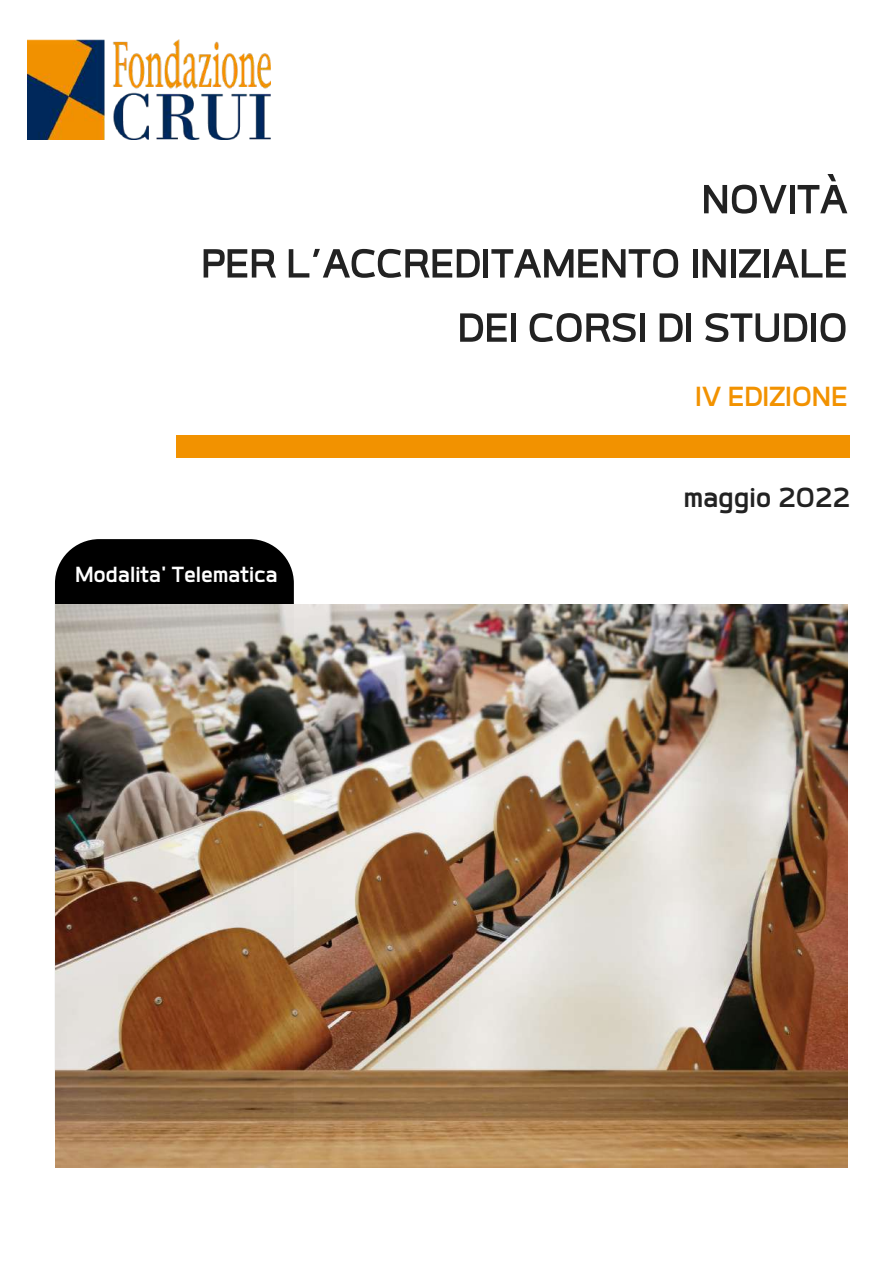
<style>
.page{position:relative;width:894px;height:1264px;background:#fff}
.page>*{position:absolute;margin:0;border:0;box-sizing:border-box;transform-origin:0 0}
.t1{font:700 52.95px/64.2px "Labrador A";color:#222;text-align:right}
.t2{font:700 36px "Labrador A";color:#222}
.t3{font:700 36px "Labrador A";color:#f29200}
.t4{font:700 28.5px "Labrador A";color:#fff}
</style>
<div class="page">
<div style="left:176px;top:436px;width:674px;height:21px;background:#f29200"></div>
<img style="left:27px;top:40px;width:244px;height:100px">
<div style="left:55px;top:539px;width:239px;height:628px;background:#000;border-radius:44px"></div>
<img style="left:55px;top:605px;width:792px;height:562px">
<p class="t1" style="left:201px;top:168px;width:648px">NOVITÀ<br>PER L’ACCREDITAMENTO INIZIALE<br>DEI CORSI DI STUDIO</p>
<p class="t3" style="left:695px;top:379px;width:154px">IV EDIZIONE</p>
<p class="t4" style="left:75px;top:561px;width:204px">Modalita' Telematica</p>
<p class="t2" style="left:683px;top:480px;width:168px">maggio 2022</p>
</div>
